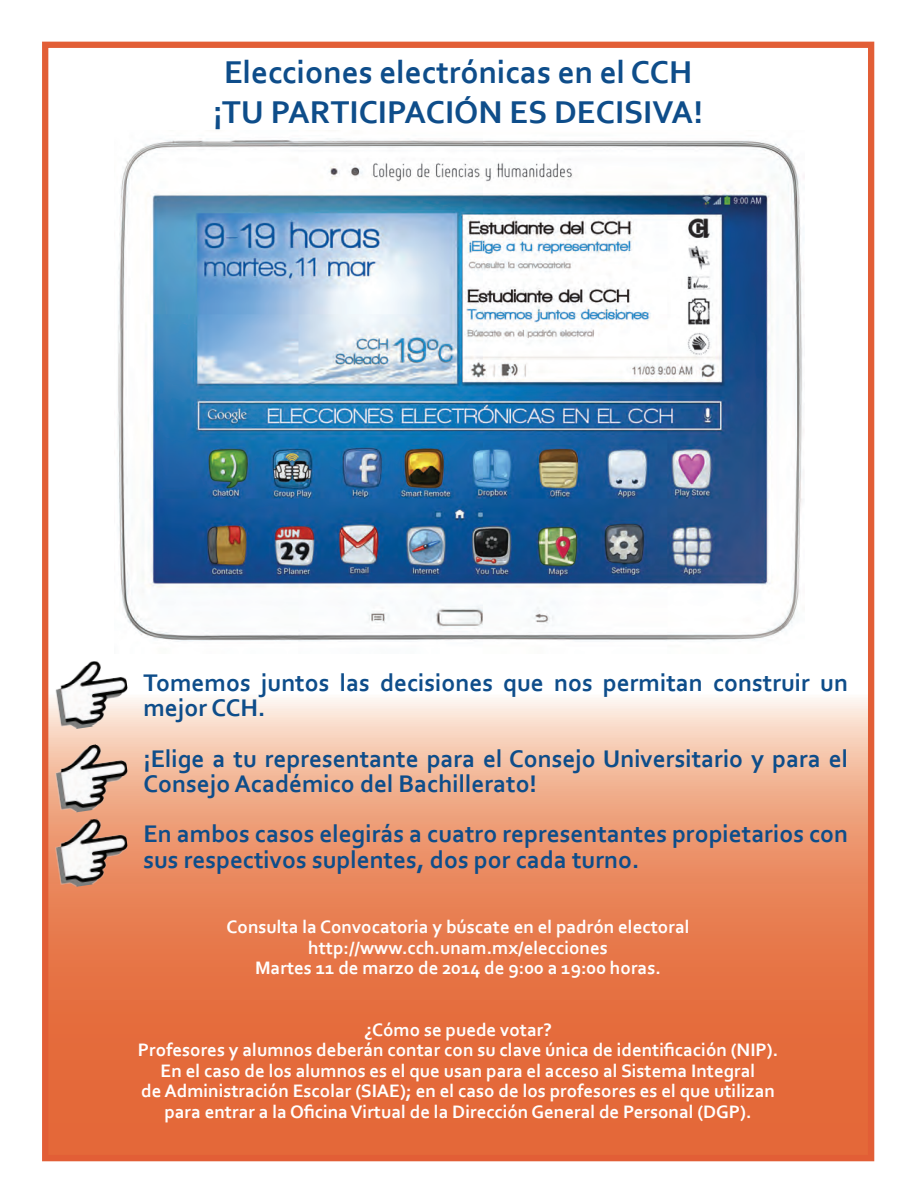
<style>
.page{position:relative;width:918px;height:1188px;background:#fff}
.page>*{position:absolute;margin:0;border:0;box-sizing:border-box;transform-origin:0 0}
.t1{font:700 33px/39.8px "Corbel";color:#0e4d8a;text-align:center}
.t2{font:700 25.2px/25.2px "Corbel";color:#0e4d8a}
.t3{font:700 18.9px/20.4px "Corbel";color:#fff;text-align:center}
</style>
<div class="page">
<svg style="left:49px;top:698px;width:818px;height:456px;background:#ea8a62"></svg>
<img style="left:117px;top:138px;width:687px;height:504px">
<div style="left:42px;top:42px;width:832px;height:1119px;border:6px solid #e25e36"></div>
<img style="left:49px;top:661px;width:83px;height:71px">
<img style="left:49px;top:741px;width:83px;height:148px">
<p class="t1" style="left:213px;top:52px;width:491px">Elecciones electrónicas en el CCH ¡TU PARTICIPACIÓN ES DECISIVA!</p>
<p class="t2" style="left:143px;top:670px;width:706px">Tomemos juntos las decisiones que nos permitan construir un mejor CCH.</p>
<p class="t2" style="left:143px;top:745px;width:706px">¡Elige a tu representante para el Consejo Universitario y para el<br>Consejo Académico del Bachillerato!</p>
<p class="t2" style="left:143px;top:821px;width:706px">En ambos casos elegirás a cuatro representantes propietarios con sus respectivos suplentes, dos por cada turno.</p>
<p class="t3" style="left:227px;top:917px;width:464px">Consulta la Convocatoria y búscate en el padrón electoral http://www.cch.unam.mx/elecciones<br>Martes 11 de marzo de 2014 de 9:00 a 19:00 horas.</p>
<p class="t3" style="left:138px;top:1019px;width:642px">¿Cómo se puede votar?<br>Profesores y alumnos deberán contar con su clave única de identificación (NIP).<br>En el caso de los alumnos es el que usan para el acceso al Sistema Integral<br>de Administración Escolar (SIAE); en el caso de los profesores es el que utilizan para entrar a la Oficina Virtual de la Dirección General de Personal (DGP).</p>
</div>
